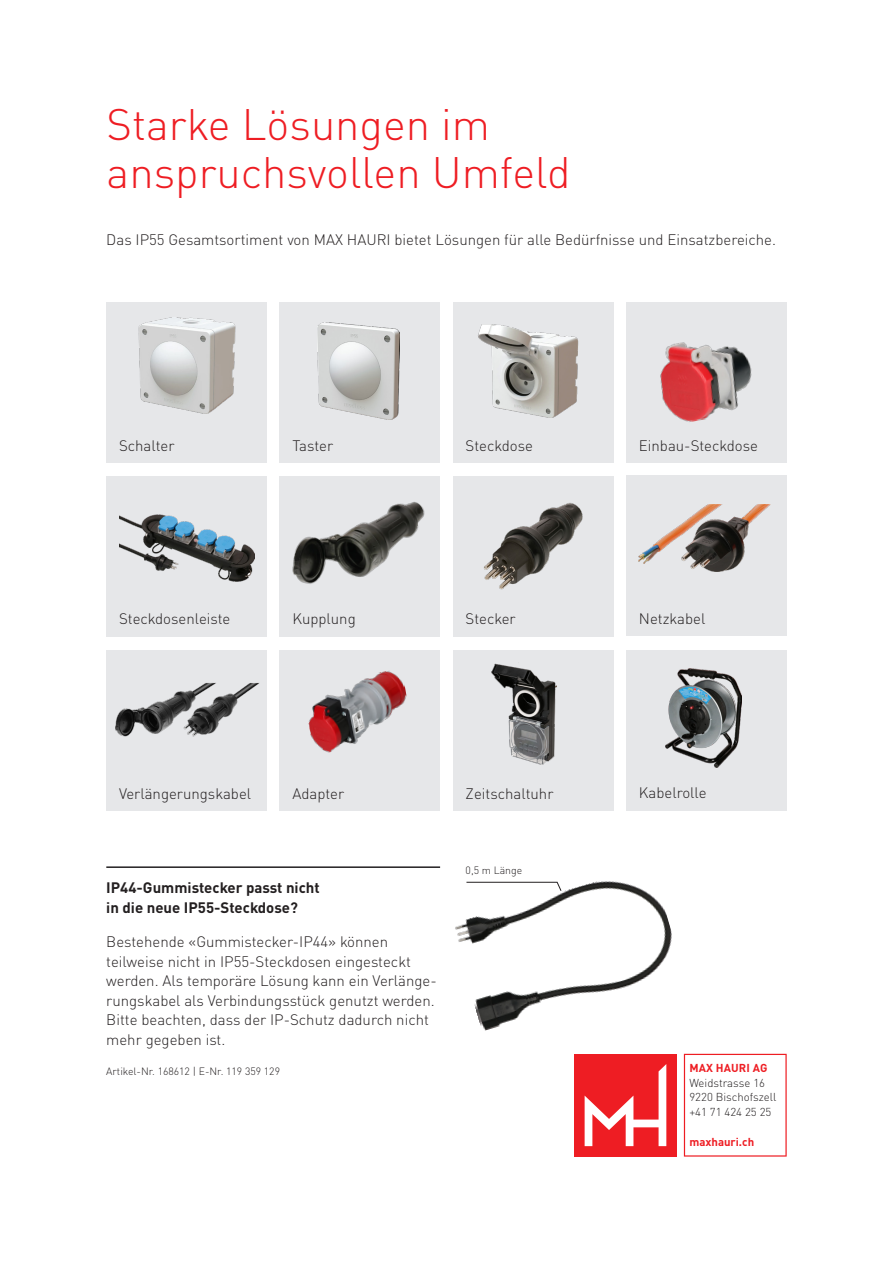
<style>
.page{position:relative;width:893px;height:1263px;background:#fff}
.page>*{position:absolute;margin:0;border:0;box-sizing:border-box;transform-origin:0 0}
.H1_Titel_29Pt{font:300 43.5px/48px "DINOT";color:#ee1d23}
.Lauftext_10Pt{font:300 15px/19.5px "DINOT";color:#231f20}
.H3_Überschrift_10Pt{font:700 15px/19.5px "DINOT";color:#231f20}
.Lauftext{font:300 11.4px/14.5px "DINOT";color:#231f20}
.Lauftext-2{font:700 11.4px "DINOT";color:#ee1d23}
.Überschrift_schwarz{font:700 11.4px "DINOT";letter-spacing:.01em;color:#ee1d23}
.Legende_7Pt{font:300 10.5px "DINOT";color:#231f20}
</style>
<div class="page">
<div style="left:106px;top:302px;width:161px;height:161px;background:#e6e7e9"></div>
<img style="left:138px;top:318px;width:98px;height:95px">
<div style="left:106px;top:476px;width:161px;height:160px;background:#e6e7e9"></div>
<img style="left:119px;top:514px;width:135px;height:68px">
<div style="left:106px;top:650px;width:161px;height:160px;background:#e6e7e9"></div>
<img style="left:116px;top:682px;width:144px;height:55px">
<div style="left:280px;top:302px;width:160px;height:161px;background:#e6e7e9"></div>
<img style="left:318px;top:323px;width:82px;height:96px">
<div style="left:280px;top:476px;width:160px;height:160px;background:#e6e7e9"></div>
<img style="left:292px;top:501px;width:133px;height:83px">
<div style="left:280px;top:650px;width:160px;height:160px;background:#e6e7e9"></div>
<img style="left:308px;top:671px;width:99px;height:82px">
<div style="left:453px;top:302px;width:160px;height:161px;background:#e6e7e9"></div>
<img style="left:478px;top:324px;width:101px;height:93px">
<div style="left:453px;top:476px;width:160px;height:160px;background:#e6e7e9"></div>
<img style="left:484px;top:502px;width:99px;height:88px">
<div style="left:453px;top:650px;width:160px;height:160px;background:#e6e7e9"></div>
<img style="left:492px;top:663px;width:64px;height:102px">
<div style="left:626px;top:302px;width:161px;height:161px;background:#e6e7e9"></div>
<img style="left:660px;top:342px;width:92px;height:80px">
<div style="left:626px;top:475px;width:161px;height:161px;background:#e6e7e9"></div>
<img style="left:639px;top:504px;width:132px;height:67px">
<div style="left:626px;top:650px;width:161px;height:160px;background:#e6e7e9"></div>
<img style="left:665px;top:668px;width:77px;height:100px">
<img style="left:455px;top:881px;width:217px;height:150px">
<svg style="left:466px;top:882px;width:96px;height:9px"></svg>
<hr style="left:106px;top:866px;width:334px;height:2px;background:#231f20">
<div style="left:574px;top:1054px;width:103px;height:103px;background:#ee1d23"></div>
<svg style="left:585px;top:1064px;width:81px;height:82px"></svg>
<svg style="left:684px;top:1054px;width:103px;height:102px"></svg>
<p class="H1_Titel_29Pt" style="left:107px;top:99px;width:466px">Starke Lösungen im anspruchsvollen Umfeld</p>
<p class="Lauftext_10Pt" style="left:106px;top:230px;width:671px">Das IP55 Gesamtsortiment von MAX HAURI bietet Lösungen für alle Bedürfnisse und Einsatzbereiche.</p>
<p class="Lauftext_10Pt" style="left:119px;top:436px;width:57px">Schalter</p>
<p class="Lauftext_10Pt" style="left:292px;top:436px;width:42px">Taster</p>
<p class="Lauftext_10Pt" style="left:466px;top:436px;width:69px">Steckdose</p>
<p class="Lauftext_10Pt" style="left:639px;top:436px;width:121px">Einbau-Steckdose</p>
<p class="Lauftext_10Pt" style="left:119px;top:609px;width:113px">Steckdosenleiste</p>
<p class="Lauftext_10Pt" style="left:292px;top:609px;width:65px">Kupplung</p>
<p class="Lauftext_10Pt" style="left:466px;top:609px;width:52px">Stecker</p>
<p class="Lauftext_10Pt" style="left:639px;top:608px;width:68px">Netzkabel</p>
<p class="Lauftext_10Pt" style="left:119px;top:783px;width:134px">Verlängerungskabel</p>
<p class="Lauftext_10Pt" style="left:292px;top:783px;width:53px">Adapter</p>
<p class="Lauftext_10Pt" style="left:466px;top:783px;width:89px">Zeitschaltuhr</p>
<p class="Lauftext_10Pt" style="left:639px;top:783px;width:69px">Kabelrolle</p>
<p class="Legende_7Pt" style="left:466px;top:863px;width:58px">0,5 m Länge</p>
<p class="H3_Überschrift_10Pt" style="left:106px;top:878px;width:215px">IP44-Gummistecker passt nicht in die neue IP55-Steckdose?</p>
<p class="Lauftext_10Pt" style="left:106px;top:932px;width:332px">Bestehende «Gummistecker-IP44» können teilweise nicht in IP55-Steckdosen eingesteckt werden. Als temporäre Lösung kann ein Verlänge&shy;rungskabel als Verbindungsstück genutzt werden.<br>Bitte beachten, dass der IP-Schutz dadurch nicht mehr gegeben ist.</p>
<p class="Legende_7Pt" style="left:106px;top:1064px;width:175px">Artikel-Nr. 168612 | E-Nr. 119 359 129</p>
<p class="Überschrift_schwarz" style="left:689px;top:1061px;width:79px">MAX HAURI AG</p>
<p class="Lauftext" style="left:689px;top:1075px;width:88px">Weidstrasse 16<br>9220 Bischofszell</p>
<p class="Lauftext" style="left:689px;top:1104px;width:83px">+41 71 424 25 25</p>
<p class="Lauftext-2" style="left:689px;top:1135px;width:66px">maxhauri.ch</p>
</div>
